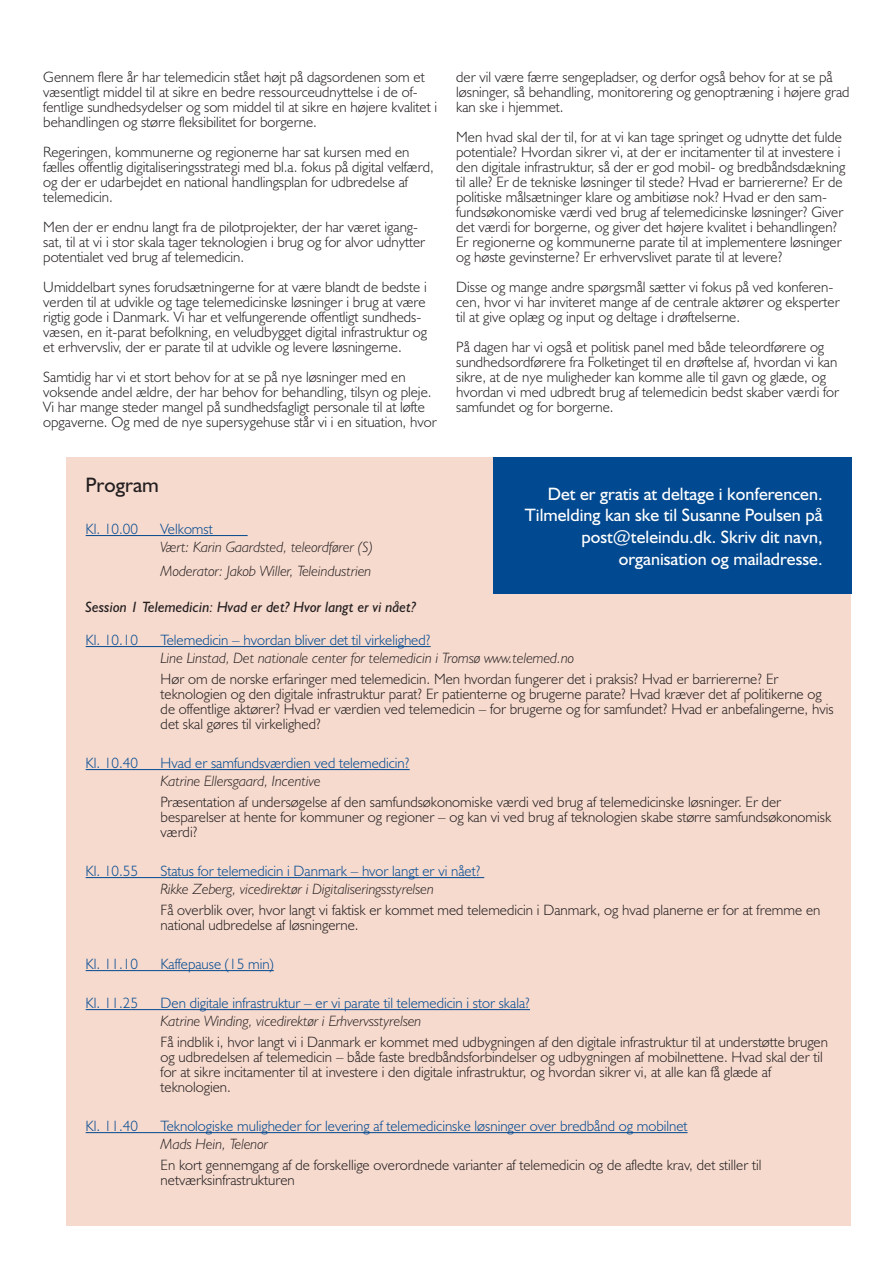
<style>
.page{position:relative;width:893px;height:1263px;background:#fff}
.page>*{position:absolute;margin:0;border:0;box-sizing:border-box;transform-origin:0 0}
.t1{font:21px "Humanist 521 BT";color:#231f20}
.t2{font:18px "Humanist 521 BT";color:#fff}
.Brødtekst{font:300 15px/15px "Humanist 521 BT";color:#231f20}
.programpunkt{font:300 15px "Humanist 521 BT";color:#014990}
.Oplægsholder{font:italic 300 15px "Humanist 521 BT";color:#231f20}
.Session{font:italic 15px "Humanist 521 BT";color:#231f20}
</style>
<div class="page">
<div style="left:66px;top:458px;width:785px;height:768px;background:#f7dace"></div>
<hr style="left:86px;top:535px;width:162px;height:1px;background:#014990">
<hr style="left:86px;top:646px;width:345px;height:1px;background:#014990">
<hr style="left:86px;top:769px;width:324px;height:1px;background:#014990">
<hr style="left:86px;top:877px;width:398px;height:1px;background:#014990">
<hr style="left:86px;top:970px;width:188px;height:1px;background:#014990">
<hr style="left:86px;top:1009px;width:444px;height:1px;background:#014990">
<hr style="left:86px;top:1132px;width:602px;height:1px;background:#014990">
<div style="left:493px;top:458px;width:358px;height:136px;background:#014990"></div>
<p class="Brødtekst" style="left:43px;top:70px;width:395px">Gennem flere år har telemedicin stået højt på dagsordenen som et væsentligt middel til at sikre en bedre ressourceudnyttelse i de of&shy;fentlige sundhedsydelser og som middel til at sikre en højere kvalitet i behandlingen og større fleksibilitet for borgerne.</p>
<p class="Brødtekst" style="left:43px;top:145px;width:392px">Regeringen, kommunerne og regionerne har sat kursen med en fælles offentlig digitaliseringsstrategi med bl.a. fokus på digital velfærd, og der er udarbejdet en national handlingsplan for udbredelse af telemedicin.</p>
<p class="Brødtekst" style="left:43px;top:220px;width:383px">Men der er endnu langt fra de pilotprojekter, der har været igang&shy;sat, til at vi i stor skala tager teknologien i brug og for alvor udnytter potentialet ved brug af telemedicin.</p>
<p class="Brødtekst" style="left:43px;top:280px;width:385px">Umiddelbart synes forudsætningerne for at være blandt de bedste i verden til at udvikle og tage telemedicinske løsninger i brug at være rigtig gode i Danmark. Vi har et velfungerende offentligt sundheds&shy;væsen, en it-parat befolkning, en veludbygget digital infrastruktur og et erhvervsliv, der er parate til at udvikle og levere løsningerne.</p>
<p class="Brødtekst" style="left:43px;top:370px;width:395px">Samtidig har vi et stort behov for at se på nye løsninger med en voksende andel ældre, der har behov for behandling, tilsyn og pleje.<br>Vi har mange steder mangel på sundhedsfagligt personale til at løfte opgaverne. Og med de nye supersygehuse står vi i en situation, hvor</p>
<p class="Brødtekst" style="left:456px;top:70px;width:395px">der vil være færre sengepladser, og derfor også behov for at se på løsninger, så behandling, monitorering og genoptræning i højere grad kan ske i hjemmet.</p>
<p class="Brødtekst" style="left:456px;top:130px;width:391px">Men hvad skal der til, for at vi kan tage springet og udnytte det fulde potentiale? Hvordan sikrer vi, at der er incitamenter til at investere i den digitale infrastruktur, så der er god mobil- og bredbåndsdækning til alle? Er de tekniske løsninger til stede? Hvad er barriererne? Er de politiske målsætninger klare og ambitiøse nok? Hvad er den sam&shy;fundsøkonomiske værdi ved brug af telemedicinske løsninger? Giver det værdi for borgerne, og giver det højere kvalitet i behandlingen?<br>Er regionerne og kommunerne parate til at implementere løsninger og høste gevinsterne? Er erhvervslivet parate til at levere?</p>
<p class="Brødtekst" style="left:456px;top:280px;width:385px">Disse og mange andre spørgsmål sætter vi fokus på ved konferen&shy;cen, hvor vi har inviteret mange af de centrale aktører og eksperter til at give oplæg og input og deltage i drøftelserne.</p>
<p class="Brødtekst" style="left:456px;top:340px;width:384px">På dagen har vi også et politisk panel med både teleordførere og sundhedsordførere fra Folketinget til en drøftelse af, hvordan vi kan sikre, at de nye muligheder kan komme alle til gavn og glæde, og hvordan vi med udbredt brug af telemedicin bedst skaber værdi for samfundet og for borgerne.</p>
<p class="t1" style="left:86px;top:471px;width:75px">Program</p>
<p class="programpunkt" style="left:86px;top:519px;width:54px">Kl. 10.00</p>
<p class="programpunkt" style="left:161px;top:519px;width:54px">Velkomst</p>
<p class="Oplægsholder" style="left:161px;top:537px;width:214px">Vært: Karin Gaardsted, teleordfører (S)</p>
<p class="Oplægsholder" style="left:161px;top:561px;width:212px">Moderator: Jakob Willer, Teleindustrien</p>
<p class="Session" style="left:86px;top:597px;width:332px">Session 1 Telemedicin: Hvad er det? Hvor langt er vi nået?</p>
<p class="programpunkt" style="left:86px;top:630px;width:54px">Kl. 10.10</p>
<p class="programpunkt" style="left:161px;top:630px;width:271px">Telemedicin – hvordan bliver det til virkelighed?</p>
<p class="Oplægsholder" style="left:161px;top:648px;width:415px">Line Linstad, Det nationale center for telemedicin i Tromsø www.telemed.no</p>
<p class="Brødtekst" style="left:161px;top:671px;width:619px">Hør om de norske erfaringer med telemedicin. Men hvordan fungerer det i praksis? Hvad er barriererne? Er</p>
<p class="Brødtekst" style="left:161px;top:686px;width:675px">teknologien og den digitale infrastruktur parat? Er patienterne og brugerne parate? Hvad kræver det af politikerne og de offentlige aktører? Hvad er værdien ved telemedicin – for brugerne og for samfundet? Hvad er anbefalingerne, hvis det skal gøres til virkelighed?</p>
<p class="programpunkt" style="left:86px;top:753px;width:54px">Kl. 10.40</p>
<p class="programpunkt" style="left:161px;top:753px;width:251px">Hvad er samfundsværdien ved telemedicin?</p>
<p class="Oplægsholder" style="left:161px;top:771px;width:161px">Katrine Ellersgaard, Incentive</p>
<p class="Brødtekst" style="left:161px;top:794px;width:622px">Præsentation af undersøgelse af den samfundsøkonomiske værdi ved brug af telemedicinske løsninger. Er der</p>
<p class="Brødtekst" style="left:161px;top:809px;width:672px">besparelser at hente for kommuner og regioner – og kan vi ved brug af teknologien skabe større samfundsøkonomisk værdi?</p>
<p class="programpunkt" style="left:86px;top:861px;width:54px">Kl. 10.55</p>
<p class="programpunkt" style="left:161px;top:861px;width:321px">Status for telemedicin i Danmark – hvor langt er vi nået?</p>
<p class="Oplægsholder" style="left:161px;top:879px;width:275px">Rikke Zeberg, vicedirektør i Digitaliseringsstyrelsen</p>
<p class="Brødtekst" style="left:161px;top:902px;width:661px">Få overblik over, hvor langt vi faktisk er kommet med telemedicin i Danmark, og hvad planerne er for at fremme en national udbredelse af løsningerne.</p>
<p class="programpunkt" style="left:86px;top:954px;width:54px">Kl. 11.10</p>
<p class="programpunkt" style="left:161px;top:954px;width:115px">Kaffepause (15 min)</p>
<p class="programpunkt" style="left:86px;top:993px;width:54px">Kl. 11.25</p>
<p class="programpunkt" style="left:161px;top:993px;width:371px">Den digitale infrastruktur – er vi parate til telemedicin i stor skala?</p>
<p class="Oplægsholder" style="left:161px;top:1011px;width:262px">Katrine Winding, vicedirektør i Erhvervsstyrelsen</p>
<p class="Brødtekst" style="left:161px;top:1034px;width:669px">Få indblik i, hvor langt vi i Danmark er kommet med udbygningen af den digitale infrastruktur til at understøtte brugen og udbredelsen af telemedicin – både faste bredbåndsforbindelser og udbygningen af mobilnettene. Hvad skal der til for at sikre incitamenter til at investere i den digitale infrastruktur, og hvordan sikrer vi, at alle kan få glæde af</p>
<p class="Brødtekst" style="left:161px;top:1079px;width:72px">teknologien.</p>
<p class="programpunkt" style="left:86px;top:1116px;width:54px">Kl. 11.40</p>
<p class="programpunkt" style="left:161px;top:1116px;width:528px">Teknologiske muligheder for levering af telemedicinske løsninger over bredbånd og mobilnet</p>
<p class="Oplægsholder" style="left:161px;top:1134px;width:109px">Mads Hein, Telenor</p>
<p class="Brødtekst" style="left:161px;top:1157px;width:602px">En kort gennemgang af de forskellige overordnede varianter af telemedicin og de afledte krav, det stiller til netværksinfrastrukturen</p>
<p class="t2" style="left:548px;top:483px;width:276px">Det er gratis at deltage i konferencen.</p>
<p class="t2" style="left:525px;top:504px;width:299px">Tilmelding kan ske til Susanne Poulsen på</p>
<p class="t2" style="left:581px;top:526px;width:243px">post@teleindu.dk. Skriv dit navn,</p>
<p class="t2" style="left:619px;top:547px;width:205px">organisation og mailadresse.</p>
</div>
